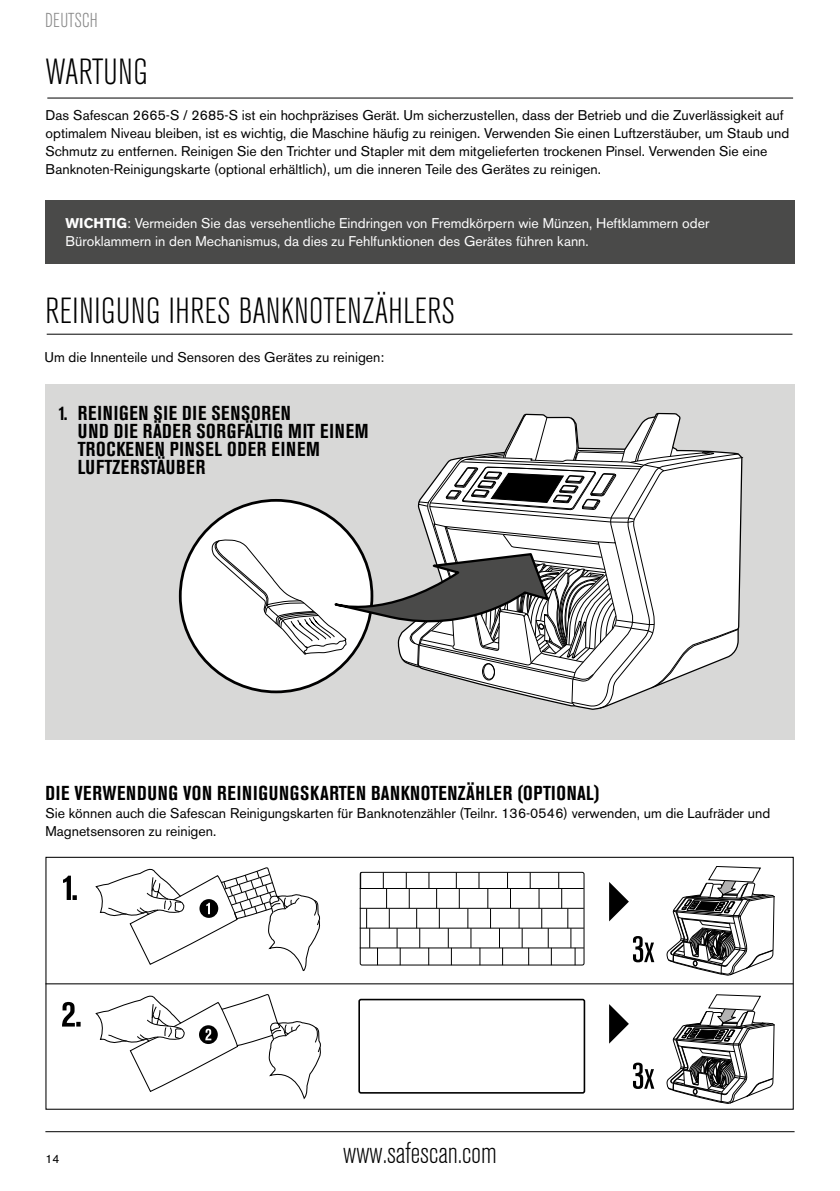
<style>
.page{position:relative;width:840px;height:1191px;background:#fff}
.page>*{position:absolute;margin:0;border:0;box-sizing:border-box;transform-origin:0 0}
.t1{font:300 condensed 36px "Akzidenz Grotesk BE";letter-spacing:.02em;color:#000}
.t2{font:300 condensed 36px "Akzidenz Grotesk BE";color:#000}
.t3{font:300 condensed 30px "Akzidenz Grotesk BE";color:#000}
.t4{font:700 condensed 20px/18px "Akzidenz Grotesk BE";letter-spacing:.035em;color:#000}
.t5{font:300 condensed 20px "Akzidenz Grotesk BE";letter-spacing:.01em;color:#878787}
.t6{font:14px/18px "Akzidenz Grotesk BE";color:#000}
.t7{font:14px/18px "Akzidenz Grotesk BE";color:#fff}
.t8{font:12px "Akzidenz Grotesk BE";color:#000}
.s1{font-weight:700}
</style>
<div class="page">
<hr style="left:45px;top:1131px;width:749px;height:1px;background:#000">
<div style="left:45px;top:200px;width:748px;height:64px;background:#4a4a49"></div>
<hr style="left:47px;top:98px;width:745px;height:1px;background:#000">
<div style="left:45px;top:384px;width:748px;height:355px;background:#d8d8d7"></div>
<hr style="left:47px;top:334px;width:745px;height:1px;background:#000">
<div style="left:180px;top:500px;width:192px;height:192px;background:#fff;border-radius:50%"></div>
<svg style="left:209px;top:413px;width:533px;height:297px"></svg>
<div style="left:45px;top:856px;width:748px;height:253px;border:1px solid #000"></div>
<hr style="left:45px;top:983px;width:747px;height:1px;background:#000">
<div style="left:358px;top:998px;width:227px;height:95px;border:2px solid #000;border-radius:2px"></div>
<svg style="left:609px;top:882px;width:19px;height:39px"></svg>
<svg style="left:609px;top:1004px;width:19px;height:39px"></svg>
<svg style="left:95px;top:994px;width:226px;height:104px"></svg>
<svg style="left:633px;top:936px;width:21px;height:26px"></svg>
<svg style="left:633px;top:1062px;width:21px;height:27px"></svg>
<svg style="left:63px;top:875px;width:14px;height:25px"></svg>
<svg style="left:62px;top:1002px;width:19px;height:24px"></svg>
<div style="left:359px;top:872px;width:225px;height:93px;border:1px solid #000;border-radius:2px"></div>
<hr style="left:359px;top:888px;width:224px;height:1px;background:#000">
<hr style="left:359px;top:908px;width:224px;height:1px;background:#000">
<hr style="left:359px;top:927px;width:224px;height:1px;background:#000">
<hr style="left:359px;top:947px;width:224px;height:1px;background:#000">
<svg style="left:377px;top:947px;width:1px;height:18px"></svg>
<svg style="left:396px;top:928px;width:4px;height:37px"></svg>
<svg style="left:416px;top:908px;width:4px;height:39px"></svg>
<svg style="left:436px;top:889px;width:3px;height:39px"></svg>
<svg style="left:478px;top:872px;width:1px;height:16px"></svg>
<svg style="left:455px;top:872px;width:4px;height:36px"></svg>
<svg style="left:428px;top:947px;width:1px;height:18px"></svg>
<svg style="left:447px;top:928px;width:4px;height:37px"></svg>
<svg style="left:467px;top:908px;width:4px;height:39px"></svg>
<svg style="left:487px;top:889px;width:4px;height:39px"></svg>
<svg style="left:529px;top:872px;width:1px;height:16px"></svg>
<svg style="left:507px;top:872px;width:3px;height:36px"></svg>
<svg style="left:479px;top:947px;width:1px;height:18px"></svg>
<svg style="left:498px;top:928px;width:5px;height:37px"></svg>
<svg style="left:518px;top:908px;width:4px;height:39px"></svg>
<svg style="left:528px;top:947px;width:1px;height:18px"></svg>
<svg style="left:538px;top:889px;width:13px;height:76px"></svg>
<svg style="left:558px;top:872px;width:17px;height:93px"></svg>
<svg style="left:366px;top:908px;width:4px;height:39px"></svg>
<svg style="left:428px;top:872px;width:1px;height:16px"></svg>
<svg style="left:405px;top:872px;width:4px;height:36px"></svg>
<svg style="left:382px;top:872px;width:7px;height:56px"></svg>
<svg style="left:360px;top:872px;width:1px;height:16px"></svg>
<svg style="left:666px;top:866px;width:108px;height:109px"></svg>
<svg style="left:666px;top:994px;width:108px;height:109px"></svg>
<svg style="left:95px;top:867px;width:225px;height:104px"></svg>
<h3 class="t5" style="left:45px;top:10px;width:54px">DEUTSCH</h3>
<h1 class="t2" style="left:46px;top:52px;width:104px">WARTUNG</h1>
<p class="t6" style="left:46px;top:106px;width:744px">Das Safescan 2665-S / 2685-S ist ein hochpräzises Gerät. Um sicherzustellen, dass der Betrieb und die Zuverlässigkeit auf optimalem Niveau bleiben, ist es wichtig, die Maschine häufig zu reinigen. Verwenden Sie einen Luftzerstäuber, um Staub und Schmutz zu entfernen. Reinigen Sie den Trichter und Stapler mit dem mitgelieferten trockenen Pinsel. Verwenden Sie eine Banknoten-Reinigungskarte (optional erhältlich), um die inneren Teile des Gerätes zu reinigen.</p>
<p class="t7" style="left:65px;top:214px;width:645px"><span class="s1">WICHTIG</span>: Vermeiden Sie das versehentliche Eindringen von Fremdkörpern wie Münzen, Heftklammern oder<br>Büroklammern in den Mechanismus, da dies zu Fehlfunktionen des Gerätes führen kann.</p>
<h1 class="t1" style="left:45px;top:292px;width:410px">REINIGUNG IHRES BANKNOTENZÄHLERS</h1>
<p class="t6" style="left:44px;top:348px;width:341px">Um die Innenteile und Sensoren des Gerätes zu reinigen:</p>
<h3 class="t4" style="left:78px;top:404px;width:292px;text-indent:-20px">1. REINIGEN SIE DIE SENSOREN<br>UND DIE RÄDER SORGFÄLTIG MIT EINEM<br>TROCKENEN PINSEL ODER EINEM<br>LUFTZERSTÄUBER</h3>
<h3 class="t4" style="left:45px;top:784px;width:555px">DIE VERWENDUNG VON REINIGUNGSKARTEN BANKNOTENZÄHLER (OPTIONAL)</h3>
<p class="t6" style="left:45px;top:804px;width:726px">Sie können auch die Safescan Reinigungskarten für Banknotenzähler (Teilnr. 136-0546) verwenden, um die Laufräder und<br>Magnetsensoren zu reinigen.</p>
<p class="t8" style="left:45px;top:1151px;width:15px">14</p>
<h2 class="t3" style="left:343px;top:1136px;width:155px">www.safescan.com</h2>
</div>
